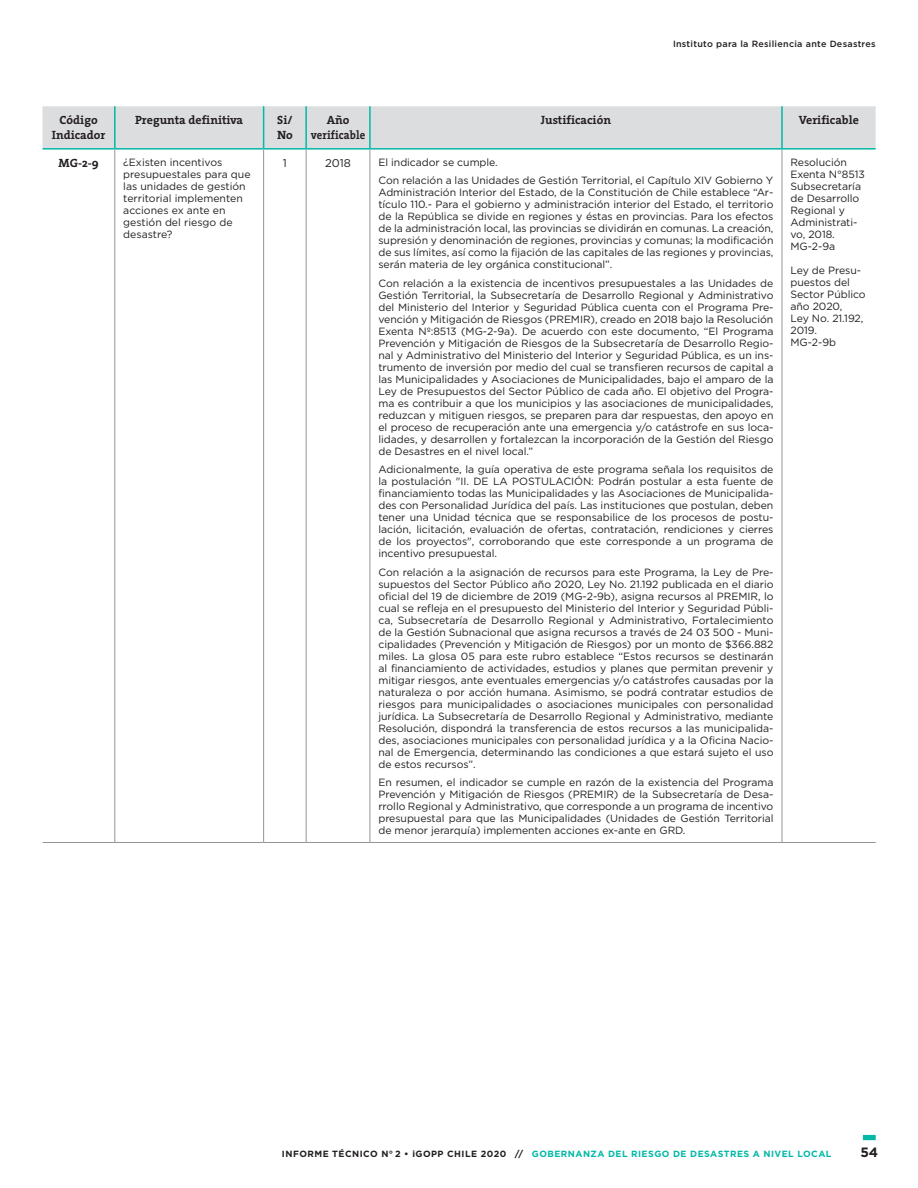
<style>
.page{position:relative;width:918px;height:1188px;background:#fff}
.page>*{position:absolute;margin:0;border:0;box-sizing:border-box;transform-origin:0 0}
.t1{font:700 13.5px "Gotham";color:#231f20}
.t2{font:700 12px/15px "The Serif";color:#231f20;text-align:center}
.t3{font:11.25px "Gotham";color:#231f20}
.t4{font:10.5px/12px "Gotham";letter-spacing:-.005em;color:#231f20;text-align:justify}
.t5{font:700 9px "Gotham";letter-spacing:.05em;color:#03b8a7}
.t6{font:500 9px "Gotham";letter-spacing:.03em;color:#231f20}
.s1{color:#231f20}
</style>
<div class="page">
<div style="left:863px;top:1135px;width:13px;height:5px;background:#03b8a7"></div>
<div style="left:43px;top:106px;width:833px;height:42px;background:#dcdddf"></div>
<hr style="left:263px;top:106px;width:1px;height:42px;background:#03b8a7">
<hr style="left:305px;top:106px;width:2px;height:42px;background:#03b8a7">
<hr style="left:369px;top:106px;width:2px;height:42px;background:#03b8a7">
<hr style="left:781px;top:106px;width:2px;height:42px;background:#03b8a7">
<hr style="left:114px;top:150px;width:1px;height:692px;background:#939598">
<hr style="left:263px;top:150px;width:1px;height:692px;background:#939598">
<hr style="left:306px;top:150px;width:1px;height:692px;background:#939598">
<hr style="left:370px;top:150px;width:1px;height:692px;background:#939598">
<hr style="left:782px;top:150px;width:1px;height:692px;background:#939598">
<hr style="left:43px;top:842px;width:72px;height:1px;background:#939598">
<hr style="left:115px;top:842px;width:149px;height:1px;background:#939598">
<hr style="left:264px;top:842px;width:42px;height:1px;background:#939598">
<hr style="left:306px;top:842px;width:64px;height:1px;background:#939598">
<hr style="left:370px;top:842px;width:412px;height:1px;background:#939598">
<hr style="left:782px;top:842px;width:94px;height:1px;background:#939598">
<hr style="left:115px;top:148px;width:149px;height:2px;background:#03b8a7">
<hr style="left:264px;top:148px;width:42px;height:2px;background:#03b8a7">
<hr style="left:306px;top:148px;width:64px;height:2px;background:#03b8a7">
<hr style="left:370px;top:148px;width:412px;height:2px;background:#03b8a7">
<hr style="left:782px;top:148px;width:94px;height:2px;background:#03b8a7">
<hr style="left:114px;top:106px;width:2px;height:42px;background:#03b8a7">
<hr style="left:43px;top:148px;width:72px;height:2px;background:#03b8a7">
<p class="t6" style="left:673px;top:38px;width:204px">Instituto para la Resiliencia ante Desastres</p>
<p class="t2" style="left:52px;top:112px;width:55px">Código<br>Indicador</p>
<p class="t2" style="left:135px;top:112px;width:110px">Pregunta definitiva</p>
<p class="t2" style="left:277px;top:112px;width:17px;text-align:left">Si/<br>No</p>
<p class="t2" style="left:311px;top:112px;width:56px">Año verificable</p>
<p class="t2" style="left:541px;top:112px;width:72px">Justificación</p>
<p class="t2" style="left:799px;top:112px;width:62px">Verificable</p>
<p class="t2" style="left:59px;top:155px;width:42px">MG-2-9</p>
<p class="t4" style="left:123px;top:156px;width:129px;text-align:left">¿Existen incentivos presupuestales para que las unidades de gestión territorial implementen acciones ex ante en gestión del riesgo de desastre?</p>
<p class="t3" style="left:283px;top:156px;width:6px">1</p>
<p class="t3" style="left:325px;top:156px;width:27px">2018</p>
<p class="t4" style="left:378px;top:153px;width:397px;line-height:18.3px">El indicador se cumple.<br>Con relación a las Unidades de Gestión Territorial, el Capítulo XIV Gobierno Y</p>
<p class="t4" style="left:790px;top:156px;width:76px;text-align:left">Resolución<br>Exenta N°8513<br>Subsecretaría de Desarrollo<br>Regional y<br>Administrati&shy;vo, 2018.<br>MG-2-9a</p>
<p class="t4" style="left:790px;top:264px;width:77px;text-align:left">Ley de Presu&shy;puestos del<br>Sector Público año 2020,<br>Ley No. 21.192,<br>2019.<br>MG-2-9b</p>
<p class="t4" style="left:378px;top:187px;width:397px">Administración Interior del Estado, de la Constitución de Chile establece “Ar&shy;tículo 110.- Para el gobierno y administración interior del Estado, el territorio de la República se divide en regiones y éstas en provincias. Para los efectos de la administración local, las provincias se dividirán en comunas. La creación, supresión y denominación de regiones, provincias y comunas; la modificación de sus límites, así como la fijación de las capitales de las regiones y provincias, serán materia de ley orgánica constitucional”.</p>
<p class="t4" style="left:378px;top:277px;width:397px">Con relación a la existencia de incentivos presupuestales a las Unidades de Gestión Territorial, la Subsecretaría de Desarrollo Regional y Administrativo del Ministerio del Interior y Seguridad Pública cuenta con el Programa Pre&shy;vención y Mitigación de Riesgos (PREMIR), creado en 2018 bajo la Resolución Exenta Nº:8513 (MG-2-9a). De acuerdo con este documento, “El Programa Prevención y Mitigación de Riesgos de la Subsecretaría de Desarrollo Regio&shy;nal y Administrativo del Ministerio del Interior y Seguridad Pública, es un ins&shy;trumento de inversión por medio del cual se transfieren recursos de capital a las Municipalidades y Asociaciones de Municipalidades, bajo el amparo de la Ley de Presupuestos del Sector Público de cada año. El objetivo del Progra&shy;ma es contribuir a que los municipios y las asociaciones de municipalidades, reduzcan y mitiguen riesgos, se preparen para dar respuestas, den apoyo en el proceso de recuperación ante una emergencia y/o catástrofe en sus loca&shy;lidades, y desarrollen y fortalezcan la incorporación de la Gestión del Riesgo de Desastres en el nivel local.”</p>
<p class="t4" style="left:378px;top:463px;width:397px">Adicionalmente, la guía operativa de este programa señala los requisitos de la postulación "II. DE LA POSTULACIÓN: Podrán postular a esta fuente de financiamiento todas las Municipalidades y las Asociaciones de Municipalida&shy;des con Personalidad Jurídica del país. Las instituciones que postulan, deben tener una Unidad técnica que se responsabilice de los procesos de postu&shy;lación, licitación, evaluación de ofertas, contratación, rendiciones y cierres de los proyectos", corroborando que este corresponde a un programa de incentivo presupuestal.</p>
<p class="t4" style="left:378px;top:566px;width:397px">Con relación a la asignación de recursos para este Programa, la Ley de Pre&shy;supuestos del Sector Público año 2020, Ley No. 21.192 publicada en el diario oficial del 19 de diciembre de 2019 (MG-2-9b), asigna recursos al PREMIR, lo cual se refleja en el presupuesto del Ministerio del Interior y Seguridad Públi&shy;ca, Subsecretaría de Desarrollo Regional y Administrativo, Fortalecimiento de la Gestión Subnacional que asigna recursos a través de 24 03 500 - Muni&shy;cipalidades (Prevención y Mitigación de Riesgos) por un monto de $366.882 miles. La glosa 05 para este rubro establece “Estos recursos se destinarán al financiamiento de actividades, estudios y planes que permitan prevenir y mitigar riesgos, ante eventuales emergencias y/o catástrofes causadas por la naturaleza o por acción humana. Asimismo, se podrá contratar estudios de riesgos para municipalidades o asociaciones municipales con personalidad jurídica. La Subsecretaría de Desarrollo Regional y Administrativo, mediante Resolución, dispondrá la transferencia de estos recursos a las municipalida&shy;des, asociaciones municipales con personalidad jurídica y a la Oficina Nacio&shy;nal de Emergencia, determinando las condiciones a que estará sujeto el uso de estos recursos”.</p>
<p class="t4" style="left:378px;top:776px;width:397px">En resumen, el indicador se cumple en razón de la existencia del Programa Prevención y Mitigación de Riesgos (PREMIR) de la Subsecretaría de Desa&shy;rrollo Regional y Administrativo, que corresponde a un programa de incentivo presupuestal para que las Municipalidades (Unidades de Gestión Territorial de menor jerarquía) implementen acciones ex-ante en GRD.</p>
<p class="t5" style="left:282px;top:1147px;width:551px"><span class="s1">INFORME TÉCNICO N° 2 • iGOPP CHILE 2020 //</span> GOBERNANZA DEL RIESGO DE DESASTRES A NIVEL LOCAL</p>
<p class="t1" style="left:860px;top:1143px;width:19px">54</p>
</div>
